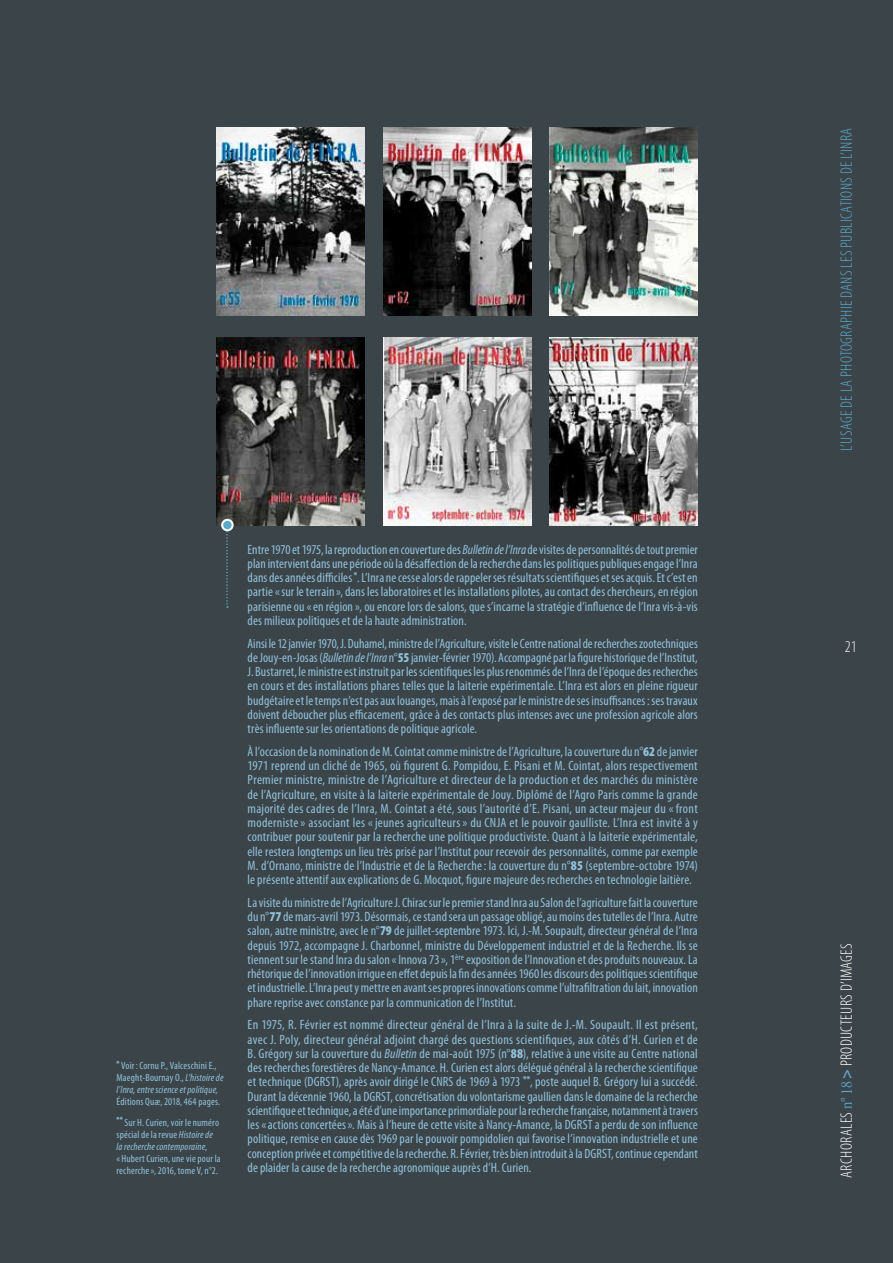
<style>
.page{position:relative;width:893px;height:1263px;background:#3b4448}
.page>*{position:absolute;margin:0;border:0;box-sizing:border-box;transform-origin:0 0}
.t1{font:300 condensed 16.5px "Myriad Pro";letter-spacing:.02em;color:#5ca8c9}
.t2{font:300 condensed 16.5px "Myriad Pro";letter-spacing:.02em;color:#fff}
.t3{font:condensed 13.5px/14.2px "Myriad Pro";letter-spacing:.01em;color:#91c1db;text-align:justify}
.t4{font:condensed 10.5px/12px "Myriad Pro";letter-spacing:.015em;color:#91c1db}
.s1{font-style:italic}
.s2{font-weight:900}
.s3{font-family:"Minion Pro Cn Disp";font-weight:400;font-stretch:normal;color:#5ca8c9}
.s4{font-weight:700;color:#5ca8c9}
</style>
<div class="page">
<img style="left:216px;top:128px;width:148px;height:187px">
<img style="left:383px;top:128px;width:148px;height:187px">
<img style="left:550px;top:128px;width:148px;height:187px">
<img style="left:216px;top:337px;width:148px;height:188px">
<img style="left:383px;top:337px;width:148px;height:188px">
<img style="left:550px;top:337px;width:148px;height:188px">
<svg style="left:226px;top:531px;width:2px;height:77px"></svg>
<div style="left:222px;top:520px;width:11px;height:10px;background:#5ca8c9;border-radius:50%"></div>
<div style="left:221px;top:519px;width:13px;height:12px;border:2px solid #fff;border-radius:50%"></div>
<p class="t4" style="left:117px;top:1060px;width:109px"><sup>*</sup> Voir : Cornu P., Valceschini E.,<br>Maeght-Bournay O., <span class="s1">L’histoire de l’Inra, entre science et politique,</span></p>
<p class="t4" style="left:117px;top:1092px;width:105px;line-height:20.5px">Éditions Quæ, 2018, 464 pages. <sup>**</sup> Sur H. Curien, voir le numéro</p>
<p class="t4" style="left:116px;top:1128px;width:106px">spécial de la revue <span class="s1">Histoire de la recherche contemporaine</span>, «Hubert Curien, une vie pour la recherche», 2016, tome V, n°2.</p>
<p class="t3" style="left:248px;top:542px;width:452px">Entre 1970 et 1975, la reproduction en couverture des <span class="s1">Bulletin de l’Inra</span> de visites de personnalités de tout premier plan intervient dans une période où la désaffection de la recherche dans les politiques publiques engage l’Inra dans des années difficiles <sup>*</sup>. L’Inra ne cesse alors de rappeler ses résultats scientifiques et ses acquis. Et c’est en partie «sur le terrain », dans les laboratoires et les installations pilotes, au contact des chercheurs, en région parisienne ou «en région », ou encore lors de salons, que s’incarne la stratégie d’influence de l’Inra vis-à-vis des milieux politiques et de la haute administration.</p>
<p class="t3" style="left:248px;top:636px;width:452px">Ainsi le 12 janvier 1970, J. Duhamel, ministre de l’Agriculture, visite le Centre national de recherches zootechniques de Jouy-en-Josas (<span class="s1">Bulletin de l’Inra</span> n°<span class="s2">55</span> janvier-février 1970). Accompagné par la figure historique de l’Institut, J. Bustarret, le ministre est instruit par les scientifiques les plus renommés de l’Inra de l’époque des recherches en cours et des installations phares telles que la laiterie expérimentale. L’Inra est alors en pleine rigueur budgétaire et le temps n’est pas aux louanges, mais à l’exposé par le ministre de ses insuffisances: ses travaux doivent déboucher plus efficacement, grâce à des contacts plus intenses avec une profession agricole alors très influente sur les orientations de politique agricole.</p>
<p class="t3" style="left:248px;top:744px;width:452px">À l’occasion de la nomination de M. Cointat comme ministre de l’Agriculture, la couverture du n°<span class="s2">62</span> de janvier 1971 reprend un cliché de 1965, où figurent G. Pompidou, E. Pisani et M. Cointat, alors respectivement Premier ministre, ministre de l’Agriculture et directeur de la production et des marchés du ministère de l’Agriculture, en visite à la laiterie expérimentale de Jouy. Diplômé de l’Agro Paris comme la grande majorité des cadres de l’Inra, M. Cointat a été, sous l’autorité d’E. Pisani, un acteur majeur du «front moderniste» associant les «jeunes agriculteurs» du CNJA et le pouvoir gaulliste. L’Inra est invité à y contribuer pour soutenir par la recherche une politique productiviste. Quant à la laiterie expérimentale, elle restera longtemps un lieu très prisé par l’Institut pour recevoir des personnalités, comme par exemple M. d’Ornano, ministre de l’Industrie et de la Recherche: la couverture du n°<span class="s2">85</span> (septembre-octobre 1974) le présente attentif aux explications de G. Mocquot, figure majeure des recherches en technologie laitière.</p>
<p class="t3" style="left:248px;top:895px;width:452px">La visite du ministre de l’Agriculture J. Chirac sur le premier stand Inra au Salon de l’agriculture fait la couverture du n°<span class="s2">77</span> de mars-avril 1973. Désormais, ce stand sera un passage obligé, au moins des tutelles de l’Inra. Autre salon, autre ministre, avec le n°<span class="s2">79</span> de juillet-septembre 1973. Ici, J.-M. Soupault, directeur général de l’Inra depuis 1972, accompagne J. Charbonnel, ministre du Développement industriel et de la Recherche. Ils se tiennent sur le stand Inra du salon «Innova 73», 1<sup>ère</sup> exposition de l’Innovation et des produits nouveaux. La rhétorique de l’innovation irrigue en effet depuis la fin des années 1960 les discours des politiques scientifique et industrielle. L’Inra peut y mettre en avant ses propres innovations comme l’ultrafiltration du lait, innovation phare reprise avec constance par la communication de l’Institut.</p>
<p class="t3" style="left:248px;top:1018px;width:452px">En 1975, R. Février est nommé directeur général de l’Inra à la suite de J.-M. Soupault. Il est présent, avec J. Poly, directeur général adjoint chargé des questions scientifiques, aux côtés d’H. Curien et de B. Grégory sur la couverture du <span class="s1">Bulletin</span> de mai-août 1975 (n°<span class="s2">88</span>), relative à une visite au Centre national des recherches forestières de Nancy-Amance. H. Curien est alors délégué général à la recherche scientifique et technique (DGRST), après avoir dirigé le CNRS de 1969 à 1973 <sup>**</sup>, poste auquel B. Grégory lui a succédé.<br>Durant la décennie 1960, la DGRST, concrétisation du volontarisme gaullien dans le domaine de la recherche scientifique et technique, a été d’une importance primordiale pour la recherche française, notamment à travers les «actions concertées». Mais à l’heure de cette visite à Nancy-Amance, la DGRST a perdu de son influence politique, remise en cause dès 1969 par le pouvoir pompidolien qui favorise l’innovation industrielle et une conception privée et compétitive de la recherche. R. Février, très bien introduit à la DGRST, continue cependant de plaider la cause de la recherche agronomique auprès d’H. Curien.</p>
<p class="t1" style="left:837px;top:450px;width:324px;rotate:-90deg">L’USAGE DE LA PHOTOGRAPHIE DANS LES PUBLICATIONS DE L’INRA</p>
<p class="t2" style="left:845px;top:638px;width:13px">21</p>
<p class="t2" style="left:837px;top:1178px;width:236px;rotate:-90deg">ARCHORALES <span class="s3">n°18</span> <span class="s4">&gt;</span> PRODUCTEURS D’IMAGES</p>
</div>
